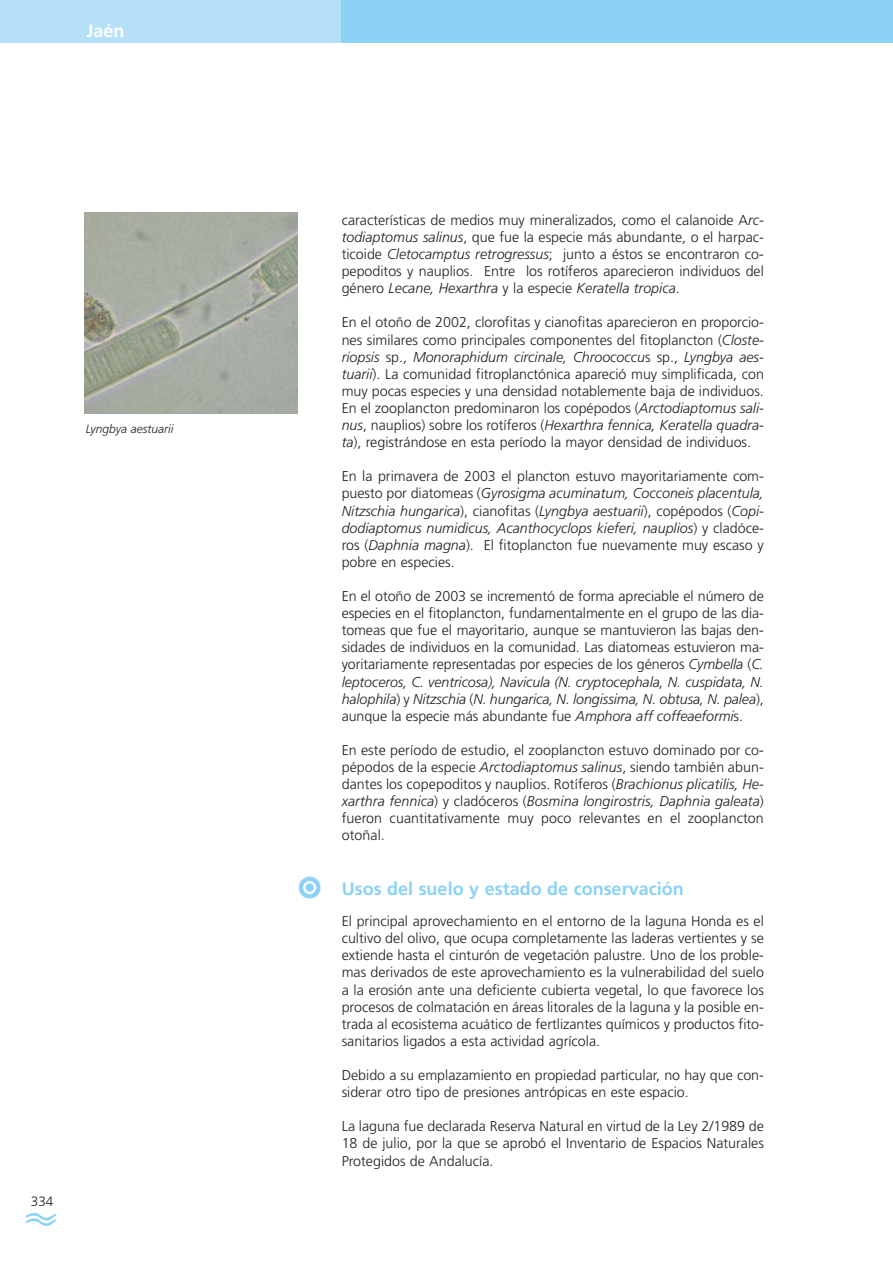
<style>
.page{position:relative;width:893px;height:1263px;background:#fff}
.page>*{position:absolute;margin:0;border:0;box-sizing:border-box;transform-origin:0 0}
.t1{font:700 18px "Frutiger";color:#8bd2f4}
.t2{font:700 18px "Frutiger";color:#fff}
.t3{font:300 14.25px/17.1px "Frutiger";color:#231f20;text-align:justify}
.t4{font:300 13.5px "Frutiger";color:#231f20}
.t5{font:italic 300 12px "Frutiger";color:#231f20}
.s1{font-style:italic}
</style>
<div class="page">
<div style="left:340px;top:0;width:553px;height:43px;background:#8bd2f4"></div>
<div style="left:0;top:0;width:340px;height:43px;background:#b5e0f8"></div>
<svg style="left:25px;top:1213px;width:31px;height:13px"></svg>
<img style="left:84px;top:213px;width:214px;height:200px">
<img style="left:298px;top:876px;width:22px;height:22px">
<p class="t2" style="left:87px;top:24px;width:40px">Jaén</p>
<p class="t5" style="left:86px;top:424px;width:89px">Lyngbya aestuarii</p>
<p class="t4" style="left:31px;top:1196px;width:24px">334</p>
<p class="t3" style="left:342px;top:212px;width:424px">características de medios muy mineralizados, como el calanoide A<span class="s1">rc&shy;todiaptomus salinus</span>, que fue la especie más abundante, o el harpac&shy;ticoide <span class="s1">Cletocamptus retrogressus</span>; junto a éstos se encontraron co&shy;pepoditos y nauplios. Entre los rotíferos aparecieron individuos del género <span class="s1">Lecane, Hexarthra</span> y la especie <span class="s1">Keratella tropica</span>.</p>
<p class="t3" style="left:342px;top:315px;width:424px">En el otoño de 2002, clorofitas y cianofitas aparecieron en proporcio&shy;nes similares como principales componentes del fitoplancton (<span class="s1">Closte&shy;riopsis</span> sp., <span class="s1">Monoraphidum circinale, Chroococcu</span>s sp., <span class="s1">Lyngbya aes&shy;tuarii</span>). La comunidad fitroplanctónica apareció muy simplificada, con muy pocas especies y una densidad notablemente baja de individuos.<br>En el zooplancton predominaron los copépodos (<span class="s1">Arctodiaptomus sali&shy;nus</span>, nauplios) sobre los rotíferos (<span class="s1">Hexarthra fennica, Keratella quadra&shy;ta</span>), registrándose en esta período la mayor densidad de individuos.</p>
<p class="t3" style="left:342px;top:469px;width:424px">En la primavera de 2003 el plancton estuvo mayoritariamente com&shy;puesto por diatomeas (<span class="s1">Gyrosigma acuminatum, Cocconeis placentula, Nitzschia hungarica</span>), cianofitas (<span class="s1">Lyngbya aestuarii</span>), copépodos (<span class="s1">Copi&shy;dodiaptomus numidicus, Acanthocyclops kieferi, nauplios</span>) y cladóce&shy;ros (<span class="s1">Daphnia magna</span>). El fitoplancton fue nuevamente muy escaso y pobre en especies.</p>
<p class="t3" style="left:342px;top:589px;width:424px">En el otoño de 2003 se incrementó de forma apreciable el número de especies en el fitoplancton, fundamentalmente en el grupo de las dia&shy;tomeas que fue el mayoritario, aunque se mantuvieron las bajas den&shy;sidades de individuos en la comunidad. Las diatomeas estuvieron ma&shy;yoritariamente representadas por especies de los géneros <span class="s1">Cymbella</span> (<span class="s1">C. leptoceros, C. ventricosa), Navicula (N. cryptocephala, N. cuspidata, N. halophila</span>) y <span class="s1">Nitzschia</span> (<span class="s1">N. hungarica, N. longissima, N. obtusa, N. palea</span>), aunque la especie más abundante fue <span class="s1">Amphora aff coffeaeformi</span>s.</p>
<p class="t3" style="left:342px;top:742px;width:424px">En este período de estudio, el zooplancton estuvo dominado por co&shy;pépodos de la especie <span class="s1">Arctodiaptomus salinus</span>, siendo también abun&shy;dantes los copepoditos y nauplios. Rotíferos (<span class="s1">Brachionus plicatilis, He&shy;xarthra fennica</span>) y cladóceros (<span class="s1">Bosmina longirostris, Daphnia galeata</span>) fueron cuantitativamente muy poco relevantes en el zooplancton otoñal.</p>
<p class="t1" style="left:342px;top:881px;width:343px">Usos del suelo y estado de conservación</p>
<p class="t3" style="left:342px;top:914px;width:424px">El principal aprovechamiento en el entorno de la laguna Honda es el cultivo del olivo, que ocupa completamente las laderas vertientes y se extiende hasta el cinturón de vegetación palustre. Uno de los proble&shy;mas derivados de este aprovechamiento es la vulnerabilidad del suelo a la erosión ante una deficiente cubierta vegetal, lo que favorece los procesos de colmatación en áreas litorales de la laguna y la posible en&shy;trada al ecosistema acuático de fertlizantes químicos y productos fito&shy;sanitarios ligados a esta actividad agrícola.</p>
<p class="t3" style="left:342px;top:1068px;width:424px">Debido a su emplazamiento en propiedad particular, no hay que con&shy;siderar otro tipo de presiones antrópicas en este espacio.</p>
<p class="t3" style="left:342px;top:1119px;width:424px">La laguna fue declarada Reserva Natural en virtud de la Ley 2/1989 de 18 de julio, por la que se aprobó el Inventario de Espacios Naturales Protegidos de Andalucía.</p>
</div>
